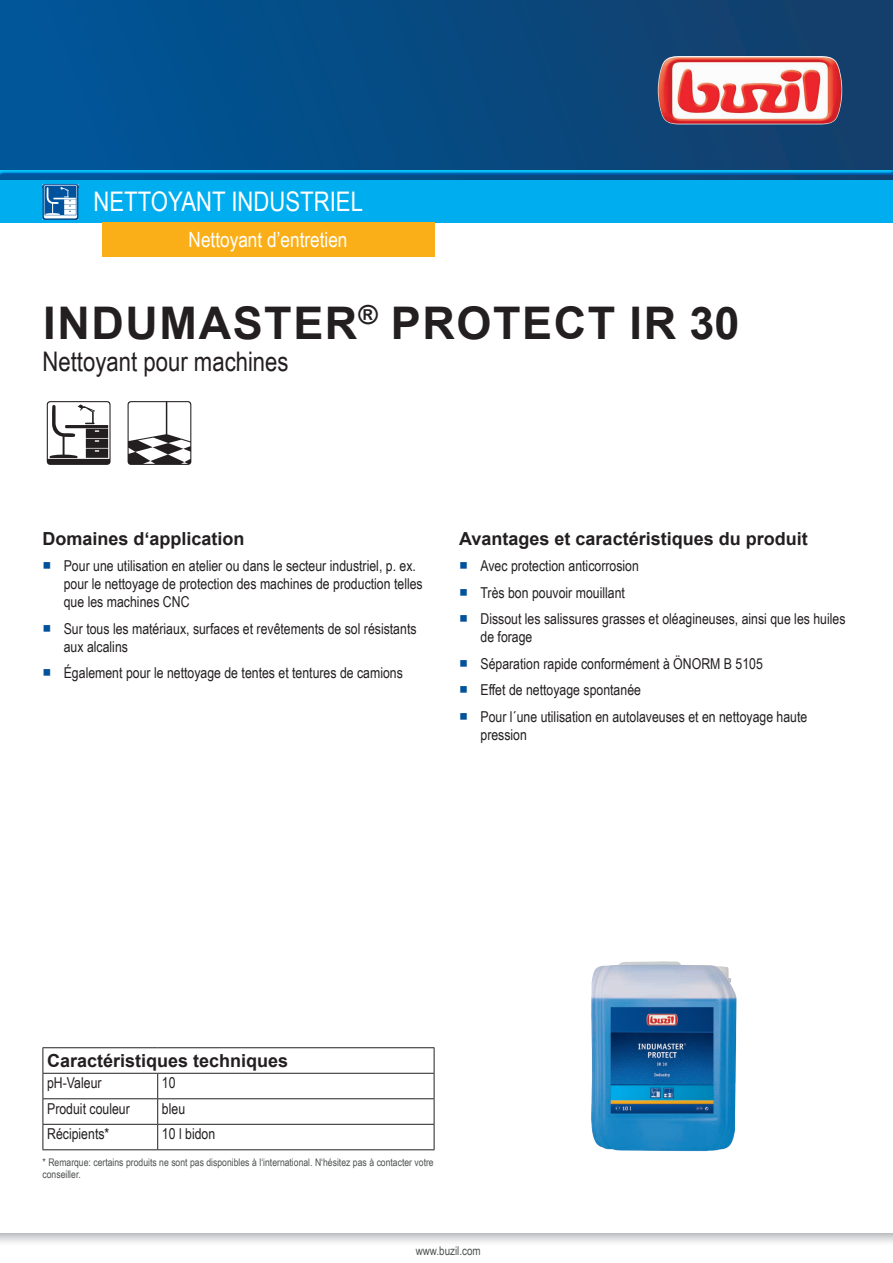
<style>
.page{position:relative;width:893px;height:1263px;background:#fff}
.page>*{position:absolute;margin:0;border:0;box-sizing:border-box;transform-origin:0 0}
.t1{font:700 45px "Arial";letter-spacing:.035em;color:#231f20}
.t2{font:27px "Arial Narrow";color:#231f20}
.t3{font:27px "Arial Narrow";color:#fff}
.t4{font:21px "Arial Narrow";color:#fff}
.t5{font:700 18px "Arial";color:#231f20}
.t6{font:15px/18px "Arial Narrow";color:#231f20}
.t7{font:12px "Arial Narrow";color:#4e5151}
.t8{font:10.5px/11.7px "Arial Narrow";color:#4e5151}
.s1{font-family:"Arial Unicode MS";color:#01519b}
</style>
<div class="page">
<div style="left:0;top:0;width:893px;height:180px;background:linear-gradient(to right,#00569a,#143e69)"></div>
<img style="left:658px;top:56px;width:184px;height:68px">
<svg style="left:0;top:1233px;width:893px;height:10px"></svg>
<div style="left:0;top:169px;width:893px;height:6px;background:#015599;opacity:.75"></div>
<div style="left:0;top:180px;width:893px;height:43px;background:#00aeef"></div>
<img style="left:43px;top:184px;width:35px;height:36px">
<svg style="left:44px;top:185px;width:35px;height:33px"></svg>
<div style="left:102px;top:223px;width:333px;height:34px;background:#faaf18"></div>
<svg style="left:47px;top:401px;width:64px;height:64px"></svg>
<svg style="left:128px;top:401px;width:63px;height:64px"></svg>
<hr style="left:43px;top:1098px;width:115px;height:1px;background:#231f20">
<hr style="left:158px;top:1098px;width:276px;height:1px;background:#231f20">
<hr style="left:43px;top:1124px;width:115px;height:1px;background:#231f20">
<hr style="left:43px;top:1149px;width:115px;height:1px;background:#231f20">
<hr style="left:158px;top:1124px;width:276px;height:1px;background:#231f20">
<svg style="left:157px;top:1074px;width:1px;height:75px"></svg>
<hr style="left:158px;top:1149px;width:276px;height:1px;background:#231f20">
<hr style="left:43px;top:1047px;width:115px;height:1px;background:#231f20">
<svg style="left:43px;top:1048px;width:1px;height:101px"></svg>
<hr style="left:158px;top:1047px;width:276px;height:1px;background:#231f20">
<svg style="left:434px;top:1048px;width:1px;height:101px"></svg>
<hr style="left:43px;top:1073px;width:115px;height:1px;background:#231f20">
<hr style="left:158px;top:1073px;width:276px;height:1px;background:#231f20">
<img style="left:591px;top:961px;width:146px;height:191px">
<h2 class="t3" style="left:94px;top:182px;width:271px">Nettoyant industriel</h2>
<h3 class="t4" style="left:189px;top:224px;width:160px">Nettoyant d’entretien</h3>
<h1 class="t1" style="left:43px;top:291px;width:698px">INDUMASTER<sup>®</sup> PROTECT IR 30</h1>
<h2 class="t2" style="left:43px;top:342px;width:248px">Nettoyant pour machines</h2>
<p class="t5" style="left:43px;top:526px;width:204px">Domaines d‘application</p>
<p class="t6" style="left:64px;top:556px;width:360px;text-indent:-21px"><span class="s1">■</span> Pour une utilisation en atelier ou dans le secteur industriel, p. ex. pour le nettoyage de protection des machines de production telles que les machines CNC</p>
<p class="t6" style="left:64px;top:619px;width:354px;text-indent:-21px"><span class="s1">■</span> Sur tous les matériaux, surfaces et revêtements de sol résistants aux alcalins</p>
<p class="t6" style="left:43px;top:663px;width:362px"><span class="s1">■</span> Également pour le nettoyage de tentes et tentures de camions</p>
<p class="t5" style="left:459px;top:526px;width:350px">Avantages et caractéristiques du produit</p>
<p class="t6" style="left:459px;top:556px;width:181px"><span class="s1">■</span> Avec protection anticorrosion</p>
<p class="t6" style="left:459px;top:583px;width:167px"><span class="s1">■</span> Très bon pouvoir mouillant</p>
<p class="t6" style="left:480px;top:609px;width:367px;text-indent:-21px"><span class="s1">■</span> Dissout les salissures grasses et oléagineuses, ainsi que les huiles de forage</p>
<p class="t6" style="left:459px;top:654px;width:305px"><span class="s1">■</span> Séparation rapide conformément à ÖNORM B 5105</p>
<p class="t6" style="left:459px;top:680px;width:183px"><span class="s1">■</span> Effet de nettoyage spontanée</p>
<p class="t6" style="left:480px;top:707px;width:328px;text-indent:-21px"><span class="s1">■</span> Pour l´une utilisation en autolaveuses et en nettoyage haute pression</p>
<p class="t5" style="left:47px;top:1048px;width:243px">Caractéristiques techniques</p>
<p class="t6" style="left:47px;top:1073px;width:56px">pH-Valeur</p>
<p class="t6" style="left:162px;top:1073px;width:15px">10</p>
<p class="t6" style="left:47px;top:1099px;width:84px">Produit couleur</p>
<p class="t6" style="left:162px;top:1099px;width:25px">bleu</p>
<p class="t6" style="left:47px;top:1124px;width:64px">Récipients*</p>
<p class="t6" style="left:162px;top:1124px;width:55px">10 l bidon</p>
<p class="t8" style="left:43px;top:1156px;width:393px">* Remarque: certains produits ne sont pas disponibles à l‘international. N‘hésitez pas à contacter votre conseiller.</p>
<p class="t7" style="left:416px;top:1242px;width:67px">www.buzil.com</p>
</div>
